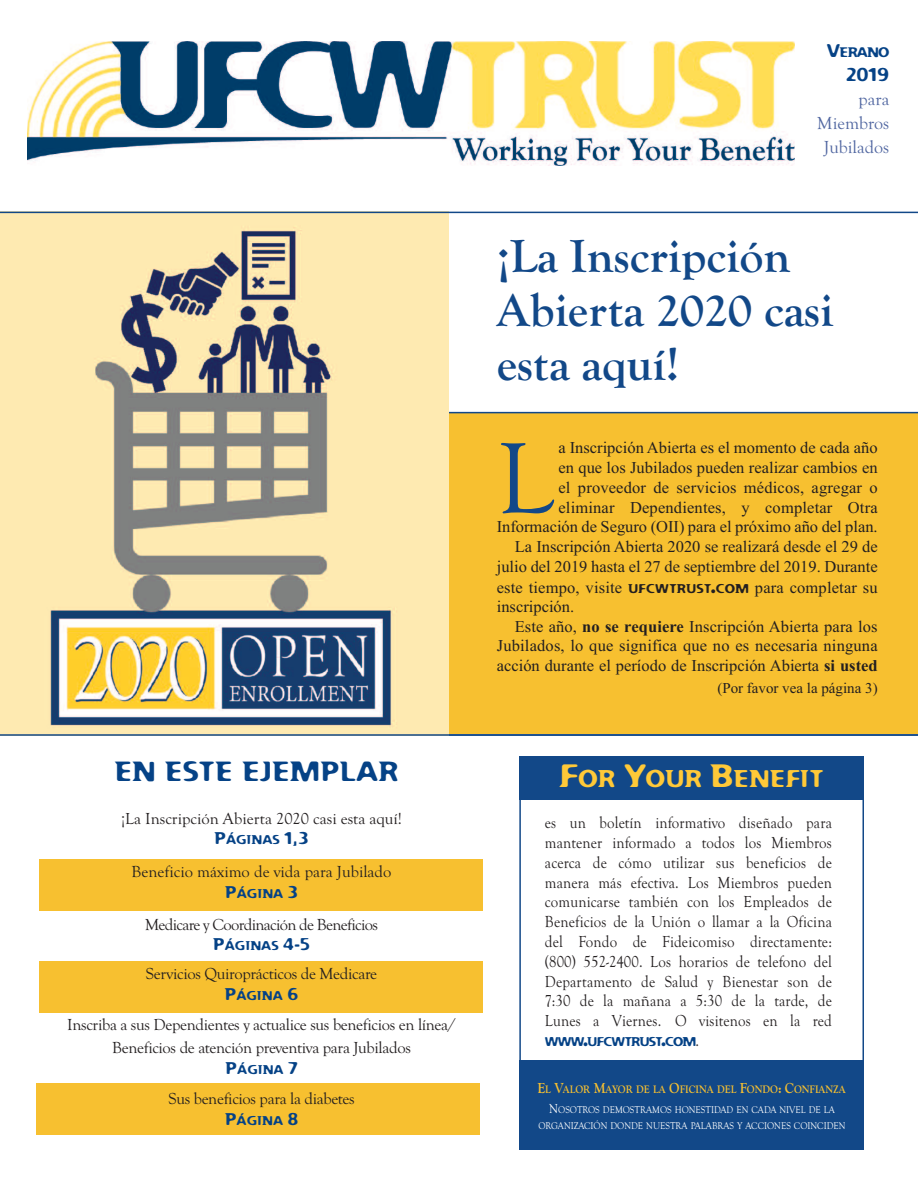
<style>
.page{position:relative;width:918px;height:1188px;background:#fff}
.page>*{position:absolute;margin:0;border:0;box-sizing:border-box;transform-origin:0 0}
.t1{font:104.1px "Goudy Old Style T";color:#124888}
.t2{font:700 48px/54px "Goudy Old Style T";color:#124888}
.t3{font:27px "Flexure";color:#054286}
.t4{font:23.7px "Flexure";color:#ffc938}
.t5{font:18px/24px "Goudy Old Style T";color:#5167a1;text-align:right}
.t6{font:18px "Flexure";color:#054286}
.t7{font:16.5px/19.8px "Times New Roman";color:#231f20;text-align:right}
.t8{font:16.5px/19.8px "Goudy Old Style T";letter-spacing:-.02em;color:#231f20;text-align:justify;scale:.9 1}
.t9{font:16.5px/22.4px "Goudy Old Style T";letter-spacing:-.02em;color:#231f20;text-align:center}
.t10{font:16.5px "Goudy Old Style T";color:#231f20}
.t11{font:16.5px "Goudy Old Style T";letter-spacing:-.04em;color:#231f20}
.t12{font:15px "Times New Roman";color:#231f20}
.t13{font:13.5px "Flexure";letter-spacing:-.06em;color:#054286}
.t14{font:12.3px "Flexure";color:#054286}
.t15{font:12.3px "Flexure";letter-spacing:-.07em;color:#054286}
.t16{font:700 11.25px "Goudy Old Style T";color:#f7c030;scale:.9 1}
.t17{font:10.2px/16.5px "Goudy Old Style T";color:#fff;text-align:center;scale:.9 1}
.s1{font-size:16.5px}
.s2{font-size:18px}
.s3{font-family:"Flexure";font-size:12.3px}
.s4{font-family:"Flexure"}
.s5{font-weight:700}
.s6{font-size:31.5px}
.s7{font-family:"Goudy Old Style T";font-size:16.5px;color:#231f20}
.s8{font-size:15px}
.s9{font-size:13.5px}
</style>
<div class="page">
<div style="left:36px;top:1083px;width:444px;height:52px;background:#f7c030"></div>
<img style="left:27px;top:42px;width:767px;height:123px">
<svg style="left:0;top:212px;width:918px;height:524px"></svg>
<div style="left:39px;top:859px;width:444px;height:52px;background:#f7c030"></div>
<div style="left:39px;top:961px;width:444px;height:52px;background:#f7c030"></div>
<div style="left:519px;top:756px;width:345px;height:43px;background:#124888"></div>
<div style="left:519px;top:1060px;width:345px;height:89px;background:#124888"></div>
<h3 class="t3" style="left:114px;top:755px;width:286px">EN ESTE EJEMPLAR</h3>
<p class="t10" style="left:121px;top:808px;width:282px">¡La Inscripción Abierta 2020 casi esta aquí!</p>
<p class="t14" style="left:214px;top:833px;width:96px"><span class="s1">P</span>ÁGINAS <span class="s1">1,3</span></p>
<p class="t10" style="left:132px;top:862px;width:261px">Beneficio máximo de vida para Jubilado</p>
<p class="t14" style="left:225px;top:886px;width:75px"><span class="s1">P</span>ÁGINA <span class="s1">3</span></p>
<p class="t11" style="left:145px;top:914px;width:234px">Medicare y Coordinación de Beneficios</p>
<p class="t14" style="left:213px;top:939px;width:99px"><span class="s1">P</span>ÁGINAS <span class="s1">4-5</span></p>
<p class="t9" style="left:146px;top:962px;width:233px">Servicios Quiroprácticos de Medicare</p>
<p class="t14" style="left:224px;top:988px;width:76px"><span class="s1">P</span>ÁGINA <span class="s1">6</span></p>
<p class="t9" style="left:67px;top:1014px;width:390px">Inscriba a sus Dependientes y actualice sus beneficios en línea/<br>Beneficios de atención preventiva para Jubilados</p>
<p class="t14" style="left:225px;top:1062px;width:74px"><span class="s1">P</span>ÁGINA <span class="s1">7</span></p>
<p class="t9" style="left:168px;top:1087px;width:188px">Sus beneficios para la diabetes</p>
<p class="t14" style="left:225px;top:1113px;width:75px"><span class="s1">P</span>ÁGINA <span class="s1">8</span></p>
<p class="t13" style="left:827px;top:45px;width:64px"><span class="s2">V</span>ERANO</p>
<p class="t6" style="left:845px;top:65px;width:45px">2019</p>
<p class="t5" style="left:817px;top:87px;width:74px">para<br>Miembros<br>Jubilados</p>
<h2 class="t2" style="left:497px;top:229px;width:338px">¡La Inscripción<br>Abierta 2020 casi esta aquí!</h2>
<p class="t7" style="left:497px;top:438px;width:382px">a Inscripción Abierta es el momento de cada año<br>en que los Jubilados pueden realizar cambios en<br>el proveedor de servicios médicos, agregar o<br>eliminar Dependientes, y completar Otra Información de Seguro (OII) para el próximo año del plan.<br>La Inscripción Abierta 2020 se realizará desde el 29 de julio del 2019 hasta el 27 de septiembre del 2019. Durante</p>
<p class="t7" style="left:497px;top:579px;width:382px;line-height:18.3px;text-align:left">este tiempo, visite <span class="s3">UFCWTRUST</span><span class="s4">.</span><span class="s3">COM</span> para completar su inscripción.</p>
<p class="t7" style="left:497px;top:616px;width:382px;text-align:justify;text-indent:18px">Este año, <span class="s5">no se requiere</span> Inscripción Abierta para los Jubilados, lo que significa que no es necesaria ninguna acción durante el período de Inscripción Abierta <span class="s5">si usted</span></p>
<h1 class="t1" style="left:497px;top:416px;width:58px">L</h1>
<p class="t12" style="left:717px;top:679px;width:162px">(Por favor vea la página 3)</p>
<h3 class="t4" style="left:559px;top:765px;width:267px"><span class="s6">F</span>OR <span class="s6">Y</span>OUR <span class="s6">B</span>ENEFIT</h3>
<p class="t8" style="left:545px;top:813px;width:320px">es un boletín informativo diseñado para mantener informado a todos los Miembros acerca de cómo utilizar sus beneficios de manera más efectiva. Los Miembros pueden comunicarse también con los Empleados de Beneficios de la Unión o llamar a la Oficina del Fondo de Fideicomiso directamente: (800) 552-2400. Los horarios de telefono del Departamento de Salud y Bienestar son de 7:30 de la mañana a 5:30 de la tarde, de Lunes a Viernes. O visitenos en la red</p>
<p class="t15" style="left:545px;top:1035px;width:156px">WWW<span class="s1">.</span>UFCWTRUST<span class="s1">.</span>COM<span class="s7">.</span></p>
<p class="t16" style="left:537px;top:1083px;width:344px"><span class="s8">E</span>L <span class="s8">V</span>ALOR <span class="s8">M</span>AYOR DE LA <span class="s8">O</span>FICINA DEL <span class="s8">F</span>ONDO<span class="s8">: C</span>ONFIANZA</p>
<p class="t17" style="left:539px;top:1101px;width:343px"><span class="s9">N</span>OSOTROS DEMOSTRAMOS HONESTIDAD EN CADA NIVEL DE LA<br>ORGANIZACIÓN DONDE NUESTRA PALABRAS Y ACCIONES COINCIDEN</p>
</div>
